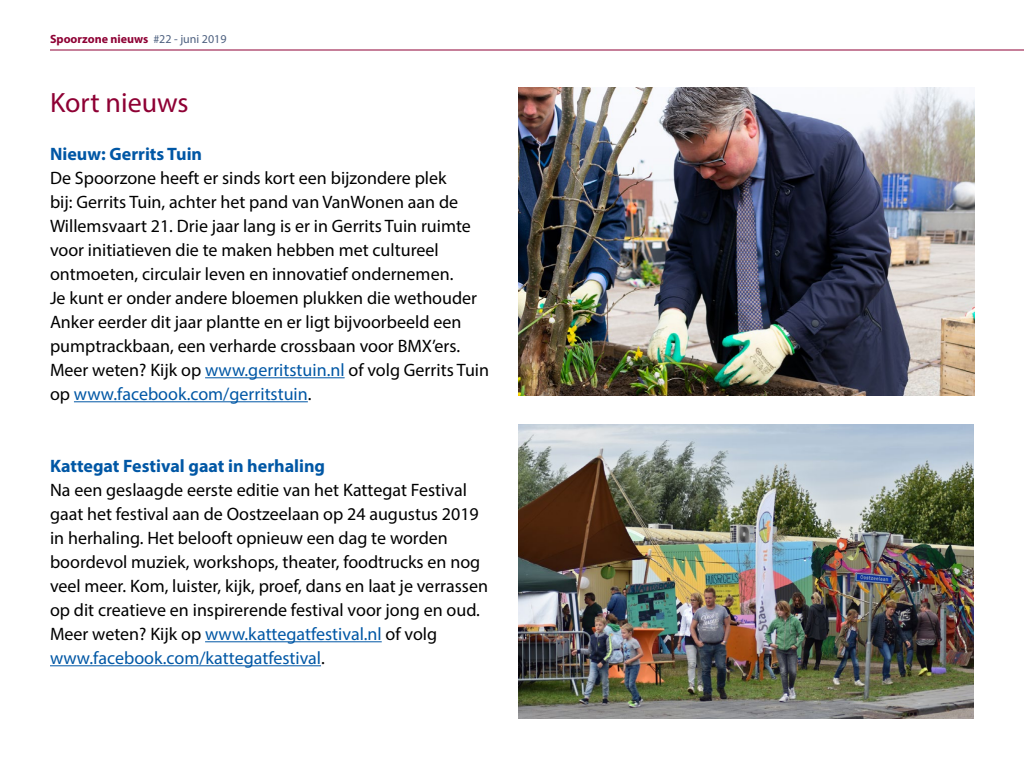
<style>
.page{position:relative;width:1024px;height:768px;background:#fff}
.page>*{position:absolute;margin:0;border:0;box-sizing:border-box;transform-origin:0 0}
.t1{font:28px "Myriad Pro";color:#8e0034}
.t2{font:18px/24px "Myriad Pro";color:#000}
.t3{font:700 18px "Myriad Pro";color:#0057a5}
.t4{font:700 12px "Myriad Pro";color:#8e0034}
.s1{font-weight:400;color:#4e6180}
.s2{color:#0057a5}
</style>
<div class="page">
<hr style="left:205px;top:377px;width:140px;height:1px;background:#0057a5">
<hr style="left:74px;top:401px;width:234px;height:1px;background:#0057a5">
<hr style="left:205px;top:641px;width:177px;height:1px;background:#0057a5">
<hr style="left:50px;top:665px;width:271px;height:1px;background:#0057a5">
<hr style="left:50px;top:50px;width:974px;height:1px;background:#8e0034">
<img style="left:518px;top:88px;width:456px;height:307px">
<img style="left:518px;top:424px;width:456px;height:294px">
<p class="t4" style="left:50px;top:31px;width:178px">Spoorzone nieuws <span class="s1">#22 - juni 2019</span></p>
<h1 class="t1" style="left:50px;top:85px;width:140px">Kort nieuws</h1>
<p class="t3" style="left:50px;top:142px;width:154px">Nieuw: Gerrits Tuin</p>
<p class="t2" style="left:50px;top:166px;width:441px">De Spoorzone heeft er sinds kort een bijzondere plek<br>bij: Gerrits Tuin, achter het pand van VanWonen aan de Willemsvaart 21. Drie jaar lang is er in Gerrits Tuin ruimte voor initiatieven die te maken hebben met cultureel ontmoeten, circulair leven en innovatief ondernemen.<br>Je kunt er onder andere bloemen plukken die wethouder Anker eerder dit jaar plantte en er ligt bijvoorbeeld een pumptrackbaan, een verharde crossbaan voor BMX’ers.<br>Meer weten? Kijk op <span class="s2">www.gerritstuin.nl</span> of volg Gerrits Tuin op <span class="s2">www.facebook.com/gerritstuin</span>.</p>
<p class="t3" style="left:50px;top:454px;width:277px">Kattegat Festival gaat in herhaling</p>
<p class="t2" style="left:50px;top:478px;width:440px">Na een geslaagde eerste editie van het Kattegat Festival gaat het festival aan de Oostzeelaan op 24 augustus 2019 in herhaling. Het belooft opnieuw een dag te worden boordevol muziek, workshops, theater, foodtrucks en nog veel meer. Kom, luister, kijk, proef, dans en laat je verrassen op dit creatieve en inspirerende festival voor jong en oud.<br>Meer weten? Kijk op <span class="s2">www.kattegatfestival.nl</span> of volg <span class="s2">www.facebook.com/kattegatfestival</span>.</p>
</div>
